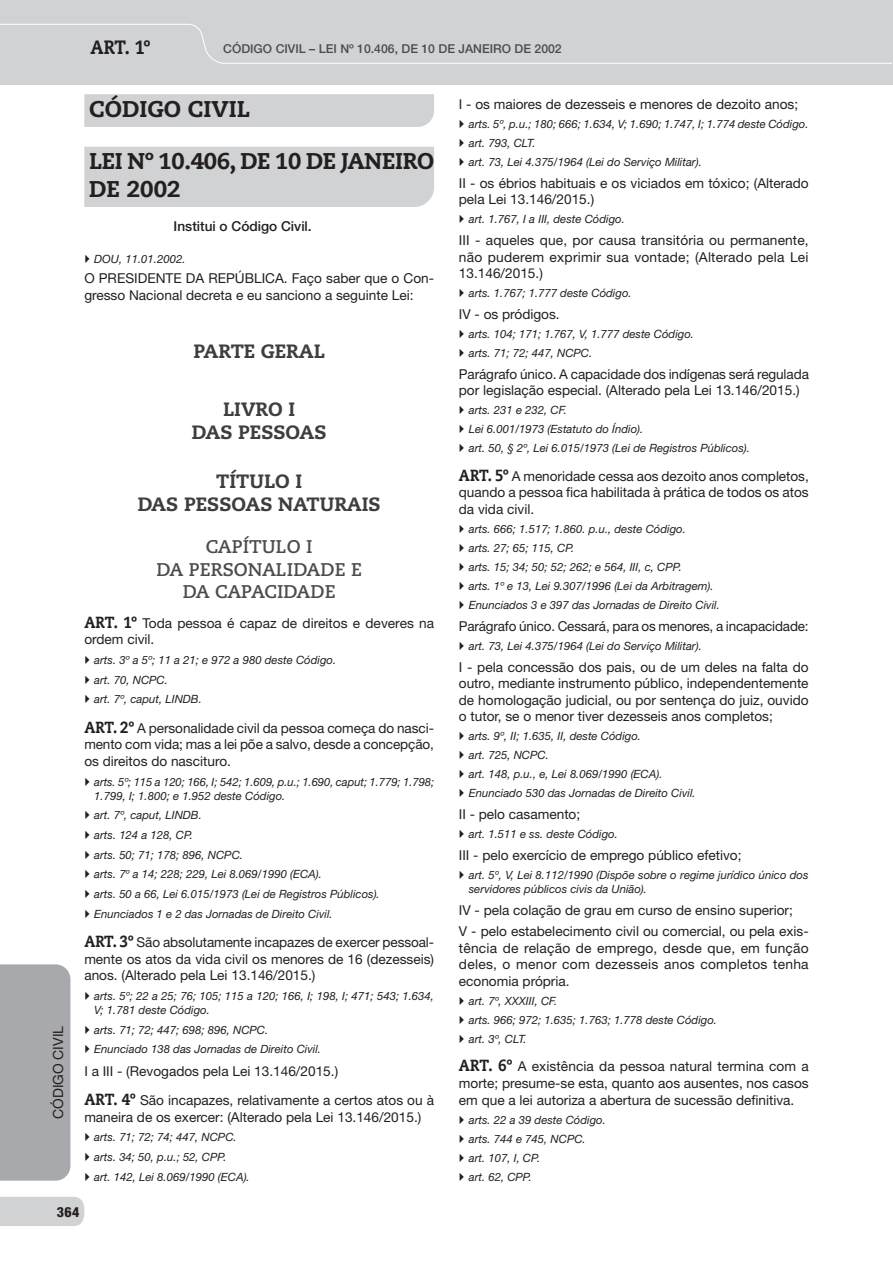
<style>
.page{position:relative;width:893px;height:1265px;background:#fff}
.page>*{position:absolute;margin:0;border:0;box-sizing:border-box;transform-origin:0 0}
._00_lei{font:800 22.75px/27.7px "Caecilia LT Std";letter-spacing:-.01em;color:#231f20}
._02_título{font:800 19.25px/23.4px "Caecilia LT Std";color:#3e3e3f;text-align:center}
.t1{font:800 19.25px "Caecilia LT Std";color:#231f20;scale:.88 1}
._03_capítulo{font:700 18.38px/22.4px "Caecilia LT Std";color:#4b4c4d;text-align:center}
.t2{font:14px "Helvetica Neue LT Std";color:#231f20}
.t3{font:800 condensed 14px "Helvetica Neue LT Std";color:#231f20}
._08_artigo{font:13.65px/16.6px "Helvetica Neue LT Std";color:#231f20;text-align:justify}
._00-A_definição{font:500 13.65px "Helvetica Neue LT Std";color:#231f20}
.t4{font:500 12.25px "Helvetica Neue LT Std";color:#4b4c4d}
.t5{font:italic 11.38px/14px "Helvetica Neue LT Std";color:#231f20}
.s1{font-family:"Caecilia LT Std";font-weight:800;font-size:16.1px}
</style>
<div class="page">
<div style="left:0;top:0;width:893px;height:84px;background:#d1d2d4"></div>
<svg style="left:0;top:24px;width:892px;height:40px"></svg>
<div style="left:0;top:1197px;width:84px;height:29px;background:#d1d2d4"></div>
<div style="left:0;top:964px;width:70px;height:217px;background:#a8a9ad"></div>
<div style="left:84px;top:94px;width:350px;height:33px;background:#d1d2d4"></div>
<div style="left:84px;top:147px;width:350px;height:60px;background:#d1d2d4"></div>
<p class="t2" style="left:50px;top:1119px;width:95px;rotate:-90deg">CÓDIGO CIVIL</p>
<h2 class="t1" style="left:91px;top:35px;width:70px">Art. 1º</h2>
<p class="t4" style="left:223px;top:41px;width:340px">CÓDIGO CIVIL – LEI Nº 10.406, DE 10 DE JANEIRO DE 2002</p>
<p class="_00_lei" style="left:89px;top:95px;width:162px">CÓDIGO CIVIL</p>
<p class="_00_lei" style="left:89px;top:147px;width:346px">LEI Nº 10.406, DE 10 DE JANEIRO<br>DE 2002</p>
<p class="_00-A_definição" style="left:174px;top:218px;width:140px">Institui o Código Civil.</p>
<p class="t5" style="left:94px;top:252px;width:93px">DOU, 11.01.2002.</p>
<p class="_08_artigo" style="left:84px;top:269px;width:351px">O PRESIDENTE DA REPÚBLICA. Faço saber que o Con‑ gresso Nacional decreta e eu sanciono a seguinte Lei:</p>
<p class="_02_título" style="left:194px;top:339px;width:133px">PARTE GERAL</p>
<p class="_02_título" style="left:192px;top:398px;width:136px">LIVRO I<br>DAS PESSOAS</p>
<p class="_02_título" style="left:138px;top:469px;width:245px">TÍTULO I<br>DAS PESSOAS NATURAIS</p>
<p class="_03_capítulo" style="left:156px;top:536px;width:207px">CAPÍTULO I<br>DA PERSONALIDADE E<br>DA CAPACIDADE</p>
<p class="_08_artigo" style="left:84px;top:614px;width:351px"><span class="s1">ART. 1º</span> Toda pessoa é capaz de direitos e deveres na ordem civil.</p>
<p class="t5" style="left:94px;top:653px;width:243px">arts. 3º a 5º; 11 a 21; e 972 a 980 deste Código.</p>
<p class="t5" style="left:94px;top:673px;width:75px">art. 70, NCPC.</p>
<p class="t5" style="left:94px;top:692px;width:109px">art. 7º, caput, LINDB.</p>
<p class="_08_artigo" style="left:84px;top:719px;width:351px"><span class="s1">ART. 2º</span> A personalidade civil da pessoa começa do nasci‑ mento com vida; mas a lei põe a salvo, desde a concepção, os direitos do nascituro.</p>
<p class="t5" style="left:94px;top:774px;width:342px">arts. 5º; 115 a 120; 166, I; 542; 1.609, p.u.; 1.690, caput; 1.779; 1.798;<br>1.799, I; 1.800; e 1.952 deste Código.</p>
<p class="t5" style="left:94px;top:808px;width:109px">art. 7º, caput, LINDB.</p>
<p class="t5" style="left:94px;top:828px;width:100px">arts. 124 a 128, CP.</p>
<p class="t5" style="left:94px;top:847px;width:150px">arts. 50; 71; 178; 896, NCPC.</p>
<p class="t5" style="left:94px;top:867px;width:229px">arts. 7º a 14; 228; 229, Lei 8.069/1990 (ECA).</p>
<p class="t5" style="left:94px;top:887px;width:287px">arts. 50 a 66, Lei 6.015/1973 (Lei de Registros Públicos).</p>
<p class="t5" style="left:94px;top:907px;width:240px">Enunciados 1 e 2 das Jornadas de Direito Civil.</p>
<p class="_08_artigo" style="left:84px;top:933px;width:351px"><span class="s1">ART. 3º</span> São absolutamente incapazes de exercer pessoal‑ mente os atos da vida civil os menores de 16 (dezesseis) anos. (Alterado pela Lei 13.146/2015.)</p>
<p class="t5" style="left:94px;top:989px;width:341px">arts. 5º; 22 a 25; 76; 105; 115 a 120; 166, I; 198, I; 471; 543; 1.634,<br>V; 1.781 deste Código.</p>
<p class="t5" style="left:94px;top:1022px;width:176px">arts. 71; 72; 447; 698; 896, NCPC.</p>
<p class="t5" style="left:94px;top:1042px;width:228px">Enunciado 138 das Jornadas de Direito Civil.</p>
<p class="_08_artigo" style="left:84px;top:1062px;width:255px">I a III - (Revogados pela Lei 13.146/2015.)</p>
<p class="_08_artigo" style="left:84px;top:1091px;width:351px"><span class="s1">ART. 4º</span> São incapazes, relativamente a certos atos ou à maneira de os exercer: (Alterado pela Lei 13.146/2015.)</p>
<p class="t5" style="left:94px;top:1130px;width:144px">arts. 71; 72; 74; 447, NCPC.</p>
<p class="t5" style="left:94px;top:1150px;width:134px">arts. 34; 50, p.u.; 52, CPP.</p>
<p class="t5" style="left:94px;top:1169px;width:157px">art. 142, Lei 8.069/1990 (ECA).</p>
<p class="_08_artigo" style="left:459px;top:96px;width:341px">I ‑ os maiores de dezesseis e menores de dezoito anos;</p>
<p class="t5" style="left:469px;top:117px;width:341px">arts. 5º, p.u.; 180; 666; 1.634, V; 1.690; 1.747, I; 1.774 deste Código.</p>
<p class="t5" style="left:469px;top:136px;width:68px">art. 793, CLT.</p>
<p class="t5" style="left:469px;top:155px;width:235px">art. 73, Lei 4.375/1964 (Lei do Serviço Militar).</p>
<p class="_08_artigo" style="left:459px;top:174px;width:351px">II - os ébrios habituais e os viciados em tóxico; (Alterado pela Lei 13.146/2015.)</p>
<p class="t5" style="left:469px;top:212px;width:158px">art. 1.767, I a III, deste Código.</p>
<p class="_08_artigo" style="left:459px;top:232px;width:351px">III - aqueles que, por causa transitória ou permanente, não puderem exprimir sua vontade; (Alterado pela Lei 13.146/2015.)</p>
<p class="t5" style="left:469px;top:286px;width:164px">arts. 1.767; 1.777 deste Código.</p>
<p class="_08_artigo" style="left:459px;top:306px;width:102px">IV ‑ os pródigos.</p>
<p class="t5" style="left:469px;top:327px;width:227px">arts. 104; 171; 1.767, V, 1.777 deste Código.</p>
<p class="t5" style="left:469px;top:346px;width:125px">arts. 71; 72; 447, NCPC.</p>
<p class="_08_artigo" style="left:459px;top:365px;width:351px">Parágrafo único. A capacidade dos indígenas será regulada por legislação especial. (Alterado pela Lei 13.146/2015.)</p>
<p class="t5" style="left:469px;top:403px;width:100px">arts. 231 e 232, CF.</p>
<p class="t5" style="left:469px;top:422px;width:176px">Lei 6.001/1973 (Estatuto do Índio).</p>
<p class="t5" style="left:469px;top:441px;width:283px">art. 50, § 2º, Lei 6.015/1973 (Lei de Registros Públicos).</p>
<p class="_08_artigo" style="left:459px;top:468px;width:351px"><span class="s1">ART. 5º</span> A menoridade cessa aos dezoito anos completos, quando a pessoa fica habilitada à prática de todos os atos da vida civil.</p>
<p class="t5" style="left:469px;top:522px;width:219px">arts. 666; 1.517; 1.860. p.u., deste Código.</p>
<p class="t5" style="left:469px;top:541px;width:107px">arts. 27; 65; 115, CP.</p>
<p class="t5" style="left:469px;top:560px;width:215px">arts. 15; 34; 50; 52; 262; e 564, III, c, CPP.</p>
<p class="t5" style="left:469px;top:579px;width:246px">arts. 1º e 13, Lei 9.307/1996 (Lei da Arbitragem).</p>
<p class="t5" style="left:469px;top:598px;width:253px">Enunciados 3 e 397 das Jornadas de Direito Civil.</p>
<p class="_08_artigo" style="left:459px;top:618px;width:351px">Parágrafo único. Cessará, para os menores, a incapacidade:</p>
<p class="t5" style="left:469px;top:639px;width:235px">art. 73, Lei 4.375/1964 (Lei do Serviço Militar).</p>
<p class="_08_artigo" style="left:459px;top:658px;width:351px">I ‑ pela concessão dos pais, ou de um deles na falta do outro, mediante instrumento público, independentemente de homologação judicial, ou por sentença do juiz, ouvido o tutor, se o menor tiver dezesseis anos completos;</p>
<p class="t5" style="left:469px;top:729px;width:174px">arts. 9º, II; 1.635, II, deste Código.</p>
<p class="t5" style="left:469px;top:748px;width:82px">art. 725, NCPC.</p>
<p class="t5" style="left:469px;top:767px;width:195px">art. 148, p.u., e, Lei 8.069/1990 (ECA).</p>
<p class="t5" style="left:469px;top:786px;width:228px">Enunciado 530 das Jornadas de Direito Civil.</p>
<p class="_08_artigo" style="left:459px;top:806px;width:123px">II ‑ pelo casamento;</p>
<p class="t5" style="left:469px;top:827px;width:151px">art. 1.511 e ss. deste Código.</p>
<p class="_08_artigo" style="left:459px;top:847px;width:284px">III ‑ pelo exercício de emprego público efetivo;</p>
<p class="t5" style="left:469px;top:868px;width:341px">art. 5º, V, Lei 8.112/1990 (Dispõe sobre o regime jurídico único dos servidores públicos civis da União).</p>
<p class="_08_artigo" style="left:459px;top:901px;width:335px">IV ‑ pela colação de grau em curso de ensino superior;</p>
<p class="_08_artigo" style="left:459px;top:923px;width:351px">V ‑ pelo estabelecimento civil ou comercial, ou pela exis‑ tência de relação de emprego, desde que, em função deles, o menor com dezesseis anos completos tenha economia própria.</p>
<p class="t5" style="left:469px;top:994px;width:90px">art. 7º, XXXIII, CF.</p>
<p class="t5" style="left:469px;top:1013px;width:250px">arts. 966; 972; 1.635; 1.763; 1.778 deste Código.</p>
<p class="t5" style="left:469px;top:1032px;width:59px">art. 3º, CLT.</p>
<p class="_08_artigo" style="left:459px;top:1058px;width:351px"><span class="s1">ART. 6º</span> A existência da pessoa natural termina com a morte; presume‑se esta, quanto aos ausentes, nos casos em que a lei autoriza a abertura de sucessão definitiva.</p>
<p class="t5" style="left:469px;top:1112px;width:139px">arts. 22 a 39 deste Código.</p>
<p class="t5" style="left:469px;top:1131px;width:118px">arts. 744 e 745, NCPC.</p>
<p class="t5" style="left:469px;top:1150px;width:73px">art. 107, I, CP.</p>
<p class="t5" style="left:469px;top:1169px;width:65px">art. 62, CPP.</p>
<p class="t3" style="left:57px;top:1203px;width:24px">364</p>
</div>
